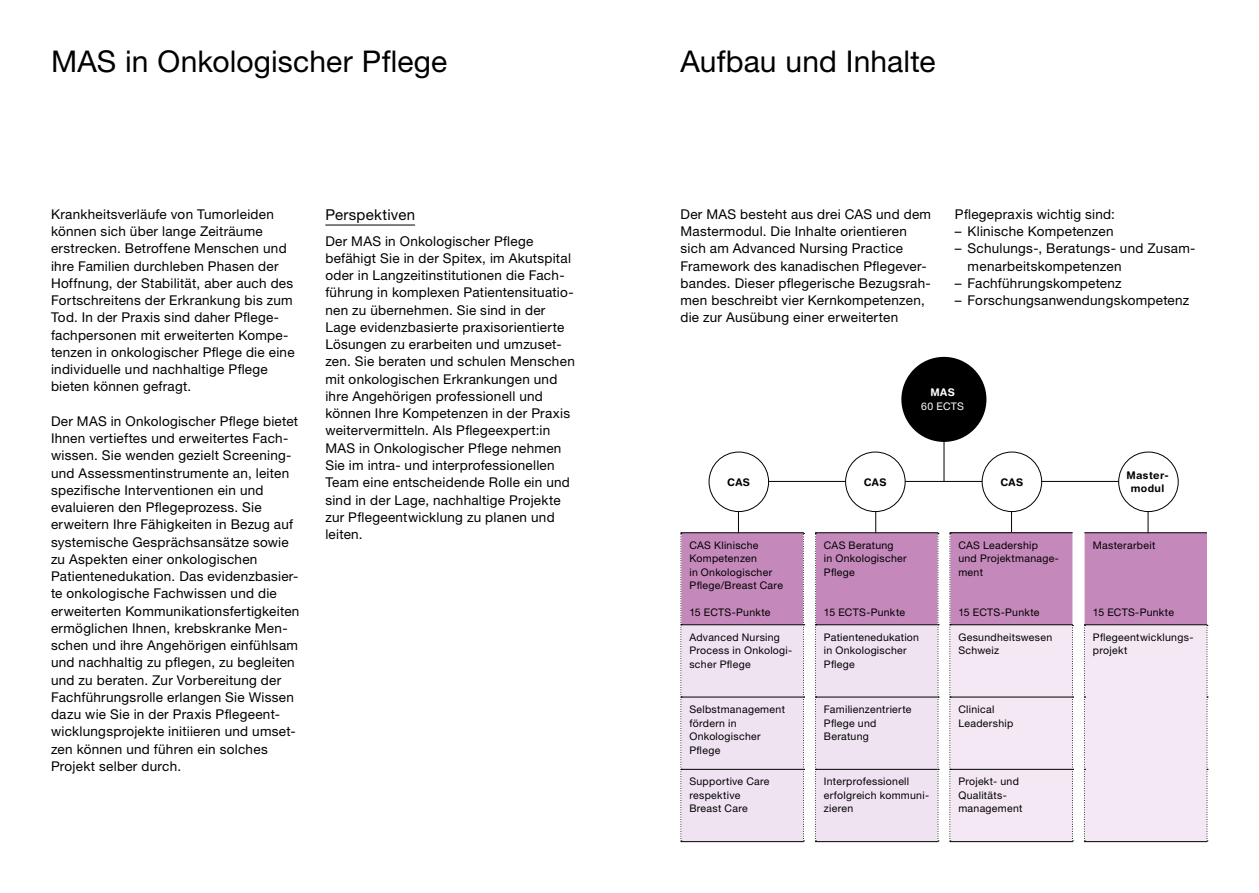
<style>
.page{position:relative;width:1259px;height:893px;background:#fff}
.page>*{position:absolute;margin:0;border:0;box-sizing:border-box;transform-origin:0 0}
.t1{font:30px "Helvetica Neue LT Pro";letter-spacing:.005em;color:#000}
.t2{font:15px "Helvetica Neue LT Pro";letter-spacing:.02em;color:#000}
.t3{font:13.5px/17.2px "Helvetica Neue LT Pro";letter-spacing:.02em;color:#000}
.t4{font:10.5px/13.5px "Helvetica Neue LT Pro";letter-spacing:.025em;color:#000}
.t5{font:700 10.5px/12.8px "Helvetica Rounded LT Pro";letter-spacing:.045em;color:#000;text-align:center}
.t6{font:10.5px "Helvetica Neue LT Pro";letter-spacing:.025em;color:#fff}
.t7{font:700 10.5px "Helvetica Rounded LT Pro";color:#fff}
</style>
<div class="page">
<hr style="left:735px;top:481px;width:413px;height:1px;background:#000">
<hr style="left:943px;top:424px;width:1px;height:58px;background:#000">
<hr style="left:738px;top:499px;width:1px;height:37px;background:#000">
<hr style="left:875px;top:499px;width:1px;height:37px;background:#000">
<hr style="left:1011px;top:499px;width:1px;height:37px;background:#000">
<hr style="left:1147px;top:499px;width:1px;height:37px;background:#000">
<div style="left:901px;top:357px;width:85px;height:85px;background:#000;border-radius:50%"></div>
<div style="left:709px;top:452px;width:59px;height:60px;background:#fff;border-radius:50%"></div>
<div style="left:708px;top:452px;width:61px;height:60px;border:1px solid #000;border-radius:50%"></div>
<div style="left:845px;top:452px;width:60px;height:60px;background:#fff;border-radius:50%"></div>
<div style="left:845px;top:452px;width:60px;height:60px;border:1px solid #000;border-radius:50%"></div>
<div style="left:982px;top:452px;width:59px;height:60px;background:#fff;border-radius:50%"></div>
<div style="left:981px;top:452px;width:61px;height:60px;border:1px solid #000;border-radius:50%"></div>
<div style="left:1118px;top:452px;width:60px;height:60px;background:#fff;border-radius:50%"></div>
<div style="left:1118px;top:452px;width:60px;height:60px;border:1px solid #000;border-radius:50%"></div>
<div style="left:682px;top:533px;width:525px;height:91px;background:#c588bb"></div>
<svg style="left:804px;top:533px;width:280px;height:309px;fill:#c588bb"></svg>
<div style="left:682px;top:625px;width:255px;height:217px;background:#efe3f1"></div>
<div style="left:951px;top:625px;width:255px;height:217px;background:#f3e8f4"></div>
<hr style="left:680px;top:532px;width:124px;height:1px;background:#000">
<hr style="left:815px;top:532px;width:123px;height:1px;background:#000">
<hr style="left:949px;top:532px;width:123px;height:1px;background:#000">
<hr style="left:1084px;top:532px;width:123px;height:1px;background:#000">
<hr style="left:681px;top:624px;width:122px;height:1px;background:#000">
<hr style="left:816px;top:624px;width:121px;height:1px;background:#000">
<hr style="left:950px;top:624px;width:123px;height:1px;background:#000">
<hr style="left:1084px;top:624px;width:123px;height:1px;background:#000">
<hr style="left:681px;top:697px;width:122px;height:1px;background:#000">
<hr style="left:816px;top:697px;width:121px;height:1px;background:#000">
<hr style="left:950px;top:697px;width:122px;height:1px;background:#000">
<hr style="left:681px;top:769px;width:122px;height:1px;background:#000">
<hr style="left:816px;top:769px;width:121px;height:1px;background:#000">
<hr style="left:950px;top:769px;width:122px;height:1px;background:#000">
<svg style="left:680px;top:533px;width:2px;height:308px"></svg>
<svg style="left:803px;top:533px;width:1px;height:308px"></svg>
<svg style="left:815px;top:533px;width:1px;height:308px"></svg>
<svg style="left:937px;top:533px;width:2px;height:308px"></svg>
<svg style="left:949px;top:533px;width:2px;height:308px"></svg>
<svg style="left:1072px;top:625px;width:1px;height:216px"></svg>
<svg style="left:1084px;top:625px;width:1px;height:216px"></svg>
<svg style="left:1206px;top:625px;width:2px;height:216px"></svg>
<hr style="left:680px;top:841px;width:124px;height:1px;background:#000">
<hr style="left:815px;top:841px;width:123px;height:1px;background:#000">
<hr style="left:949px;top:841px;width:124px;height:1px;background:#000">
<hr style="left:1084px;top:841px;width:123px;height:1px;background:#000">
<hr style="left:325px;top:225px;width:90px;height:1px;background:#000">
<h1 class="t1" style="left:51px;top:43px;width:398px">MAS in Onkologischer Pflege</h1>
<p class="t3" style="left:51px;top:205px;width:245px">Krankheitsverläufe von Tumorleiden können sich über lange Zeiträume erstrecken. Betroffene Menschen und ihre Familien durchleben Phasen der Hoffnung, der Stabilität, aber auch des Fortschreitens der Erkrankung bis zum Tod. In der Praxis sind daher Pflege&shy;fachpersonen mit erweiterten Kompe&shy;tenzen in onkologischer Pflege die eine individuelle und nachhaltige Pflege bieten können gefragt.</p>
<p class="t3" style="left:51px;top:412px;width:250px">Der MAS in Onkologischer Pflege bietet Ihnen vertieftes und erweitertes Fach&shy;wissen. Sie wenden gezielt Screening&shy;und Assessmentinstrumente an, leiten spezifische Interventionen ein und evaluieren den Pflegeprozess. Sie erweitern Ihre Fähigkeiten in Bezug auf systemische Gesprächsansätze sowie zu Aspekten einer onkologischen Patientenedukation. Das evidenzbasier&shy;te onkologische Fachwissen und die erweiterten Kommunikationsfertigkeiten ermöglichen Ihnen, krebskranke Men&shy;schen und ihre Angehörigen einfühlsam und nachhaltig zu pflegen, zu begleiten und zu beraten. Zur Vorbereitung der Fachführungsrolle erlangen Sie Wissen dazu wie Sie in der Praxis Pflegeent&shy;wicklungsprojekte initiieren und umset&shy;zen können und führen ein solches Projekt selber durch.</p>
<p class="t2" style="left:325px;top:205px;width:91px">Perspektiven</p>
<p class="t3" style="left:325px;top:232px;width:251px">Der MAS in Onkologischer Pflege befähigt Sie in der Spitex, im Akutspital oder in Langzeitinstitutionen die Fach&shy;führung in komplexen Patientensituatio&shy;nen zu übernehmen. Sie sind in der Lage evidenzbasierte praxisorientierte Lösungen zu erarbeiten und umzuset&shy;zen. Sie beraten und schulen Menschen mit onkologischen Erkrankungen und ihre Angehörigen professionell und können Ihre Kompetenzen in der Praxis weitervermitteln. Als Pflegeexpert:in MAS in Onkologischer Pflege nehmen Sie im intra- und interprofessionellen Team eine entscheidende Rolle ein und sind in der Lage, nachhaltige Projekte zur Pflegeentwicklung zu planen und leiten.</p>
<h1 class="t1" style="left:680px;top:43px;width:256px">Aufbau und Inhalte</h1>
<p class="t3" style="left:680px;top:205px;width:252px">Der MAS besteht aus drei CAS und dem Mastermodul. Die Inhalte orientieren sich am Advanced Nursing Practice Framework des kanadischen Pflegever&shy;bandes. Dieser pflegerische Bezugsrah&shy;men beschreibt vier Kernkompetenzen, die zur Ausübung einer erweiterten</p>
<p class="t3" style="left:955px;top:205px;width:161px">Pflegepraxis wichtig sind:</p>
<p class="t3" style="left:955px;top:222px;width:160px">– Klinische Kompetenzen</p>
<p class="t3" style="left:967px;top:240px;width:229px;text-indent:-13px">– Schulungs-, Beratungs- und Zusam&shy;menarbeitskompetenzen</p>
<p class="t3" style="left:955px;top:274px;width:168px">– Fachführungskompetenz</p>
<p class="t3" style="left:955px;top:291px;width:236px">– Forschungsanwendungskompetenz</p>
<p class="t7" style="left:930px;top:386px;width:26px">MAS</p>
<p class="t6" style="left:921px;top:400px;width:44px">60 ECTS</p>
<p class="t5" style="left:727px;top:475px;width:24px">CAS</p>
<p class="t5" style="left:864px;top:475px;width:24px">CAS</p>
<p class="t5" style="left:1000px;top:475px;width:24px">CAS</p>
<p class="t5" style="left:1126px;top:469px;width:44px">Master&shy;modul</p>
<p class="t4" style="left:689px;top:538px;width:95px">CAS Klinische<br>Kompetenzen<br>in Onkologischer<br>Pflege/Breast Care</p>
<p class="t4" style="left:689px;top:605px;width:83px">15 ECTS-Punkte</p>
<p class="t4" style="left:824px;top:538px;width:84px">CAS Beratung<br>in Onkologischer<br>Pflege</p>
<p class="t4" style="left:824px;top:605px;width:83px">15 ECTS-Punkte</p>
<p class="t4" style="left:958px;top:538px;width:102px">CAS Leadership und Projektmanage&shy;ment</p>
<p class="t4" style="left:958px;top:605px;width:83px">15 ECTS-Punkte</p>
<p class="t4" style="left:1093px;top:538px;width:64px">Masterarbeit</p>
<p class="t4" style="left:1093px;top:605px;width:83px">15 ECTS-Punkte</p>
<p class="t4" style="left:689px;top:630px;width:104px">Advanced Nursing<br>Process in Onkologi&shy;scher Pflege</p>
<p class="t4" style="left:824px;top:630px;width:97px">Patientenedukation in Onkologischer<br>Pflege</p>
<p class="t4" style="left:958px;top:630px;width:95px">Gesundheitswesen<br>Schweiz</p>
<p class="t4" style="left:1093px;top:630px;width:102px">Pflegeentwicklungs&shy;projekt</p>
<p class="t4" style="left:689px;top:702px;width:97px">Selbstmanagement fördern in<br>Onkologischer<br>Pflege</p>
<p class="t4" style="left:824px;top:702px;width:89px">Familienzentrierte<br>Pflege und<br>Beratung</p>
<p class="t4" style="left:958px;top:702px;width:56px">Clinical<br>Leadership</p>
<p class="t4" style="left:689px;top:775px;width:82px">Supportive Care respektive<br>Breast Care</p>
<p class="t4" style="left:824px;top:775px;width:107px">Interprofessionell erfolgreich kommuni&shy;zieren</p>
<p class="t4" style="left:958px;top:775px;width:66px">Projekt- und<br>Qualitäts&shy;management</p>
</div>
